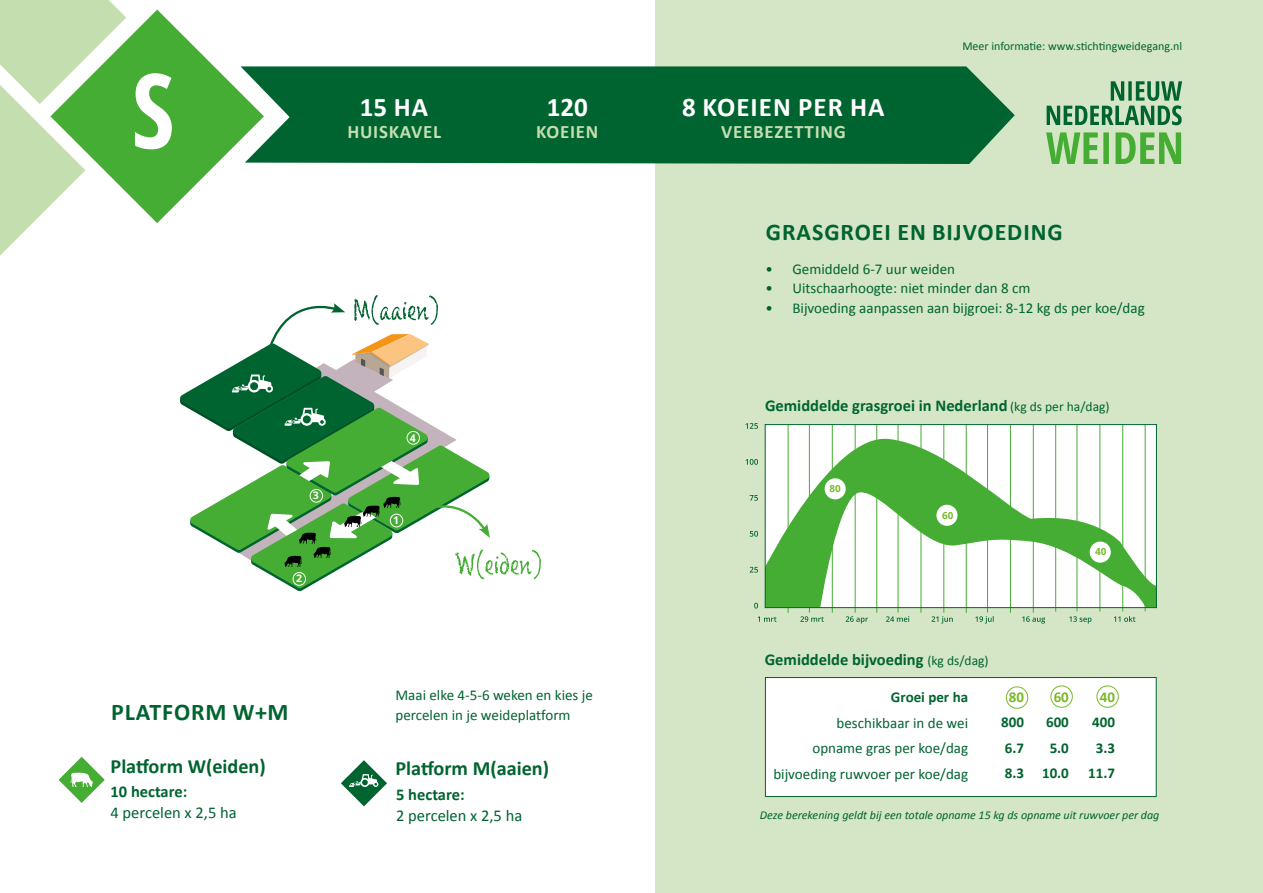
<style>
.page{position:relative;width:1263px;height:893px;background:#fff}
.page>*{position:absolute;margin:0;border:0;box-sizing:border-box;transform-origin:0 0}
.t1{font:700 27px "Calibri";letter-spacing:.04em;color:#fff}
.t2{font:700 24px "Calibri";letter-spacing:.04em;color:#006430}
.t3{font:700 20.25px "Calibri";color:#006430}
.t4{font:700 19.05px "Calibri";letter-spacing:.04em;color:#c4deb0}
.t5{font:700 16.5px "Calibri";color:#006430}
.t6{font:16.5px "Calibri";color:#006430}
.t7{font:15px/25.5px "Calibri";color:#006430;text-align:right}
.t8{font:700 15px/25.5px "Calibri";color:#006430;text-align:center}
.t9{font:700 15px "Calibri";color:#7ab929}
.t10{font:italic 12px "Calibri";color:#006430}
.t11{font:12px "Calibri";color:#006430}
.t12{font:700 10.5px "Open Sans";color:#fff}
.t13{font:700 9.9px "Open Sans";color:#7ab929}
.s1{font-weight:400;font-size:13.5px}
</style>
<div class="page">
<div style="left:655px;top:0;width:608px;height:893px;background:#d4e6c5"></div>
<div style="left:765px;top:424px;width:391px;height:184px;background:#fff"></div>
<hr style="left:1145px;top:424px;width:1px;height:187px;background:#45ac34">
<div style="left:264px;top:66px;width:751px;height:98px;background:#006430"></div>
<svg style="left:1046px;top:132px;width:135px;height:32px"></svg>
<svg style="left:1047px;top:81px;width:135px;height:44px"></svg>
<svg style="left:126px;top:10px;width:138px;height:213px;fill:#45ac34"></svg>
<svg style="left:0;top:0;width:126px;height:256px"></svg>
<div style="left:765px;top:677px;width:391px;height:120px;background:#fff;border:1px solid #006430"></div>
<div style="left:1006px;top:686px;width:22px;height:23px;border:1px solid #7ab929;border-radius:50%"></div>
<div style="left:1050px;top:685px;width:23px;height:23px;border:1px solid #7ab929;border-radius:50%"></div>
<div style="left:1096px;top:685px;width:23px;height:23px;border:1px solid #7ab929;border-radius:50%"></div>
<hr style="left:788px;top:425px;width:1px;height:188px;background:#45ac34">
<hr style="left:809px;top:424px;width:1px;height:188px;background:#45ac34">
<hr style="left:832px;top:425px;width:1px;height:188px;background:#45ac34">
<hr style="left:855px;top:425px;width:1px;height:188px;background:#45ac34">
<hr style="left:876px;top:425px;width:1px;height:188px;background:#45ac34">
<hr style="left:898px;top:424px;width:1px;height:188px;background:#45ac34">
<hr style="left:921px;top:425px;width:1px;height:188px;background:#45ac34">
<hr style="left:943px;top:425px;width:1px;height:188px;background:#45ac34">
<hr style="left:966px;top:425px;width:1px;height:188px;background:#45ac34">
<hr style="left:987px;top:424px;width:1px;height:188px;background:#45ac34">
<hr style="left:1010px;top:425px;width:1px;height:188px;background:#45ac34">
<hr style="left:1033px;top:425px;width:1px;height:188px;background:#45ac34">
<hr style="left:1055px;top:425px;width:1px;height:187px;background:#45ac34">
<hr style="left:1077px;top:424px;width:1px;height:187px;background:#45ac34">
<hr style="left:1100px;top:425px;width:1px;height:187px;background:#45ac34">
<hr style="left:1122px;top:425px;width:1px;height:187px;background:#45ac34">
<svg style="left:754px;top:603px;width:4px;height:5px"></svg>
<svg style="left:750px;top:567px;width:8px;height:6px"></svg>
<svg style="left:750px;top:531px;width:8px;height:6px"></svg>
<svg style="left:750px;top:495px;width:8px;height:6px"></svg>
<svg style="left:745px;top:459px;width:13px;height:6px"></svg>
<svg style="left:745px;top:423px;width:13px;height:6px"></svg>
<svg style="left:767px;top:433px;width:388px;height:173px"></svg>
<svg style="left:758px;top:616px;width:377px;height:8px"></svg>
<div style="left:825px;top:478px;width:21px;height:21px;background:#fff;border-radius:50%"></div>
<div style="left:936px;top:505px;width:21px;height:21px;background:#fff;border-radius:50%"></div>
<div style="left:1090px;top:542px;width:21px;height:21px;background:#fff;border-radius:50%"></div>
<div style="left:765px;top:424px;width:392px;height:184px;border:1px solid #006430"></div>
<svg style="left:59px;top:757px;width:46px;height:46px"></svg>
<svg style="left:341px;top:760px;width:46px;height:46px"></svg>
<svg style="left:135px;top:73px;width:37px;height:76px"></svg>
<svg style="left:180px;top:295px;width:361px;height:296px"></svg>
<h1 class="t1" style="left:360px;top:87px;width:70px">15 HA</h1>
<p class="t4" style="left:347px;top:118px;width:95px">HUISKAVEL</p>
<h1 class="t1" style="left:547px;top:87px;width:43px">120</h1>
<p class="t4" style="left:536px;top:118px;width:64px">KOEIEN</p>
<p class="t12" style="left:313px;top:488px;width:8px">3</p>
<p class="t12" style="left:296px;top:571px;width:8px">2</p>
<h2 class="t2" style="left:111px;top:695px;width:179px">PLATFORM W+M</h2>
<h3 class="t3" style="left:111px;top:752px;width:157px">Platform W(eiden)</h3>
<p class="t5" style="left:111px;top:780px;width:78px">10 hectare:</p>
<p class="t6" style="left:111px;top:801px;width:128px">4 percelen x 2,5 ha</p>
<p class="t12" style="left:410px;top:430px;width:8px">4</p>
<p class="t12" style="left:393px;top:513px;width:8px">1</p>
<p class="t7" style="left:395px;top:685px;width:199px;line-height:19.5px;text-align:left">Maai elke 4-5-6 weken en kies je percelen in je weideplatform</p>
<h3 class="t3" style="left:395px;top:754px;width:155px">Platform M(aaien)</h3>
<p class="t5" style="left:396px;top:782px;width:70px">5 hectare:</p>
<p class="t6" style="left:396px;top:804px;width:128px">2 percelen x 2,5 ha</p>
<h1 class="t1" style="left:682px;top:87px;width:204px">8 KOEIEN PER HA</h1>
<p class="t4" style="left:721px;top:118px;width:126px">VEEBEZETTING</p>
<p class="t11" style="left:962px;top:37px;width:221px">Meer informatie: www.stichtingweidegang.nl</p>
<h2 class="t2" style="left:766px;top:215px;width:298px">GRASGROEI EN BIJVOEDING</h2>
<p class="t7" style="left:765px;top:255px;width:191px">• Gemiddeld 6-7 uur weiden</p>
<p class="t7" style="left:765px;top:275px;width:267px">• Uitschaarhoogte: niet minder dan 8 cm</p>
<p class="t7" style="left:765px;top:294px;width:381px">• Bijvoeding aanpassen aan bijgroei: 8-12 kg ds per koe/dag</p>
<p class="t5" style="left:765px;top:394px;width:346px">Gemiddelde grasgroei in Nederland <span class="s1">(kg ds per ha/dag)</span></p>
<p class="t13" style="left:829px;top:481px;width:13px">80</p>
<p class="t13" style="left:942px;top:508px;width:13px">60</p>
<p class="t5" style="left:765px;top:648px;width:225px">Gemiddelde bijvoeding <span class="s1">(kg ds/dag)</span></p>
<p class="t13" style="left:1095px;top:545px;width:13px">40</p>
<p class="t8" style="left:891px;top:684px;width:79px">Groei per ha</p>
<p class="t7" style="left:773px;top:709px;width:196px">beschikbaar in de wei<br>opname gras per koe/dag bijvoeding ruwvoer per koe/dag</p>
<p class="t9" style="left:1100px;top:686px;width:17px">40</p>
<p class="t8" style="left:1088px;top:709px;width:28px">400<br>3.3<br>11.7</p>
<p class="t10" style="left:760px;top:806px;width:401px">Deze berekening geldt bij een totale opname 15 kg ds opname uit ruwvoer per dag</p>
<p class="t9" style="left:1009px;top:686px;width:17px">80</p>
<p class="t8" style="left:1001px;top:709px;width:24px;text-align:justify">800<br>6.7<br>8.3</p>
<p class="t9" style="left:1054px;top:686px;width:17px">60</p>
<p class="t8" style="left:1042px;top:709px;width:28px">600<br>5.0<br>10.0</p>
</div>
